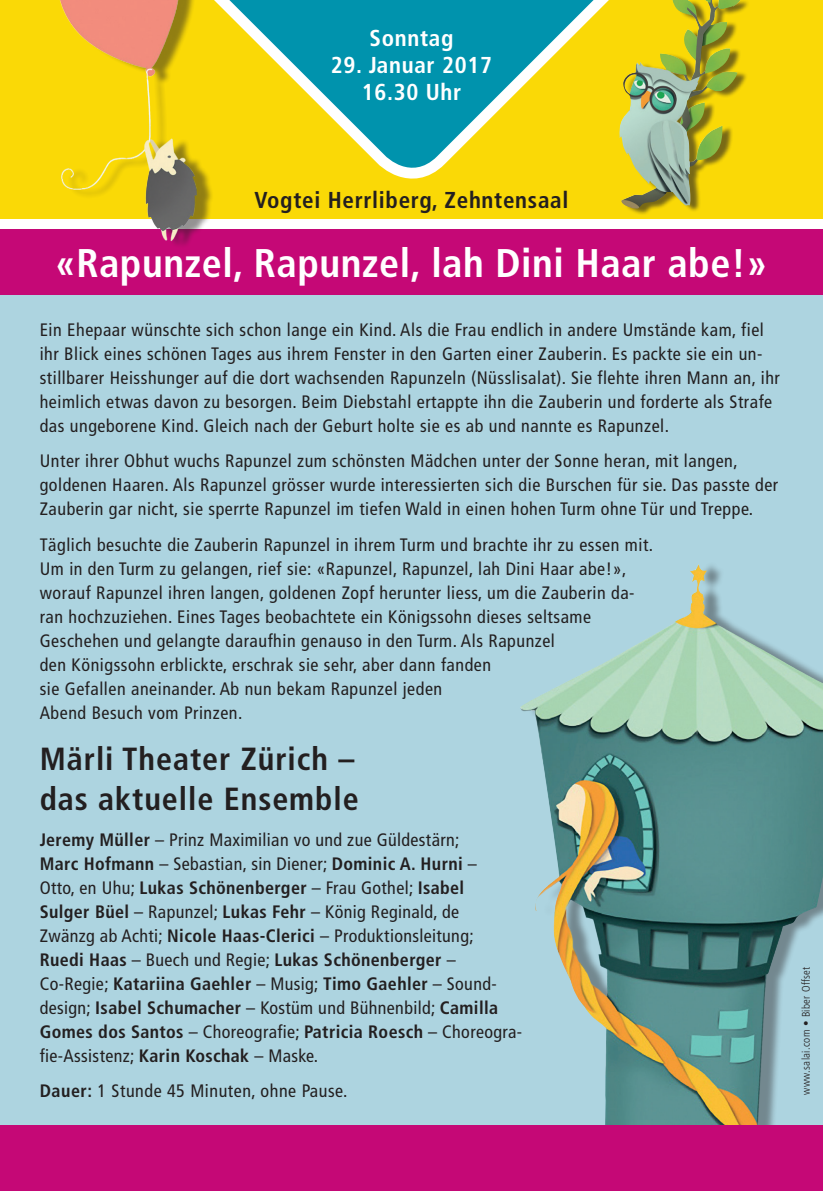
<style>
.page{position:relative;width:823px;height:1191px;background:#fff}
.page>*{position:absolute;margin:0;border:0;box-sizing:border-box;transform-origin:0 0}
._02_heads{font:700 condensed 40px "Frutiger";letter-spacing:.015em;color:#fff}
._04a_subheads_front{font:700 condensed 32px/40px "Frutiger";letter-spacing:.03em;color:#231f20}
._05_datum_inside{font:700 condensed 23px/27px "Frutiger";letter-spacing:.03em;color:#fff;text-align:center}
._06_veranstaltungsor{font:700 condensed 23px "Frutiger";letter-spacing:.03em;color:#231f20}
._01_copy_inside{font:condensed 18px/24px "Frutiger";letter-spacing:.03em;color:#231f20}
._05_copy_inside{font:300 condensed 11px "Frutiger";letter-spacing:.03em;color:#231f20}
.s1{font-weight:700}
</style>
<div class="page">
<div style="left:0;top:0;width:822px;height:218px;background:#fad906"></div>
<div style="left:0;top:295px;width:822px;height:896px;background:#add4e0"></div>
<div style="left:0;top:230px;width:822px;height:65px;background:#c50876"></div>
<svg style="left:214px;top:0;width:395px;height:179px"></svg>
<img style="left:520px;top:564px;width:302px;height:561px">
<img style="left:45px;top:0;width:167px;height:245px">
<div style="left:621px;top:0;width:128px;height:215px;background:#231f20;opacity:.6"></div>
<img style="left:619px;top:0;width:118px;height:208px">
<div style="left:0;top:1125px;width:822px;height:66px;background:#c50876"></div>
<p class="_05_datum_inside" style="left:369px;top:24px;width:85px">Sonntag</p>
<p class="_05_datum_inside" style="left:331px;top:51px;width:163px">29. Januar 2017<br>16.30 Uhr</p>
<p class="_06_veranstaltungsor" style="left:254px;top:186px;width:315px">Vogtei Herrliberg, Zehntensaal</p>
<p class="_02_heads" style="left:55px;top:239px;width:713px">«Rapunzel, Rapunzel, lah Dini Haar abe!»</p>
<p class="_01_copy_inside" style="left:40px;top:318px;width:741px">Ein Ehepaar wünschte sich schon lange ein Kind. Als die Frau endlich in andere Umstände kam, fiel ihr Blick eines schönen Tages aus ihrem Fenster in den Garten einer Zauberin. Es packte sie ein un&shy;stillbarer Heisshunger auf die dort wachsenden Rapunzeln (Nüsslisalat). Sie flehte ihren Mann an, ihr heimlich etwas davon zu besorgen. Beim Diebstahl ertappte ihn die Zauberin und forderte als Strafe das ungeborene Kind. Gleich nach der Geburt holte sie es ab und nannte es Rapunzel.</p>
<p class="_01_copy_inside" style="left:40px;top:449px;width:739px">Unter ihrer Obhut wuchs Rapunzel zum schönsten Mädchen unter der Sonne heran, mit langen, goldenen Haaren. Als Rapunzel grösser wurde interessierten sich die Burschen für sie. Das passte der<br>Zauberin gar nicht, sie sperrte Rapunzel im tiefen Wald in einen hohen Turm ohne Tür und Treppe.</p>
<p class="_01_copy_inside" style="left:40px;top:533px;width:614px">Täglich besuchte die Zauberin Rapunzel in ihrem Turm und brachte ihr zu essen mit.<br>Um in den Turm zu gelangen, rief sie: «Rapunzel, Rapunzel, lah Dini Haar abe!», worauf Rapunzel ihren langen, goldenen Zopf herunter liess, um die Zauberin da&shy;ran hochzuziehen. Eines Tages beobachtete ein Königssohn dieses seltsame Geschehen und gelangte daraufhin genauso in den Turm. Als Rapunzel<br>den Königssohn erblickte, erschrak sie sehr, aber dann fanden<br>sie Gefallen aneinander. Ab nun bekam Rapunzel jeden<br>Abend Besuch vom Prinzen.</p>
<p class="_04a_subheads_front" style="left:40px;top:739px;width:320px">Märli Theater Zürich – das aktuelle Ensemble</p>
<p class="_01_copy_inside" style="left:40px;top:827px;width:483px"><span class="s1">Jeremy Müller</span> – Prinz Maximilian vo und zue Güldestärn;<br><span class="s1">Marc Hofmann</span> – Sebastian, sin Diener; <span class="s1">Dominic A. Hurni</span> –<br>Otto, en Uhu; <span class="s1">Lukas Schönenberger</span> – Frau Gothel; <span class="s1">Isabel<br>Sulger Büel</span> – Rapunzel; <span class="s1">Lukas Fehr</span> – König Reginald, de<br>Zwänzg ab Achti; <span class="s1">Nicole Haas-Clerici</span> – Produktionsleitung; <span class="s1">Ruedi Haas</span> – Buech und Regie; <span class="s1">Lukas Schönenberger</span> – Co-Regie; <span class="s1">Katariina Gaehler</span> – Musig; <span class="s1">Timo Gaehler</span> – Sound&shy;design; <span class="s1">Isabel Schumacher</span> – Kostüm und Bühnenbild; <span class="s1">Camilla Gomes dos Santos</span> – Choreografie; <span class="s1">Patricia Roesch</span> – Choreogra&shy;fie-Assistenz; <span class="s1">Karin Koschak</span> – Maske.</p>
<p class="_01_copy_inside" style="left:40px;top:1079px;width:309px"><span class="s1">Dauer:</span> 1 Stunde 45 Minuten, ohne Pause.</p>
<p class="_05_copy_inside" style="left:799px;top:1094px;width:129px;rotate:-90deg">www.salai.com • Biber Offset</p>
</div>
